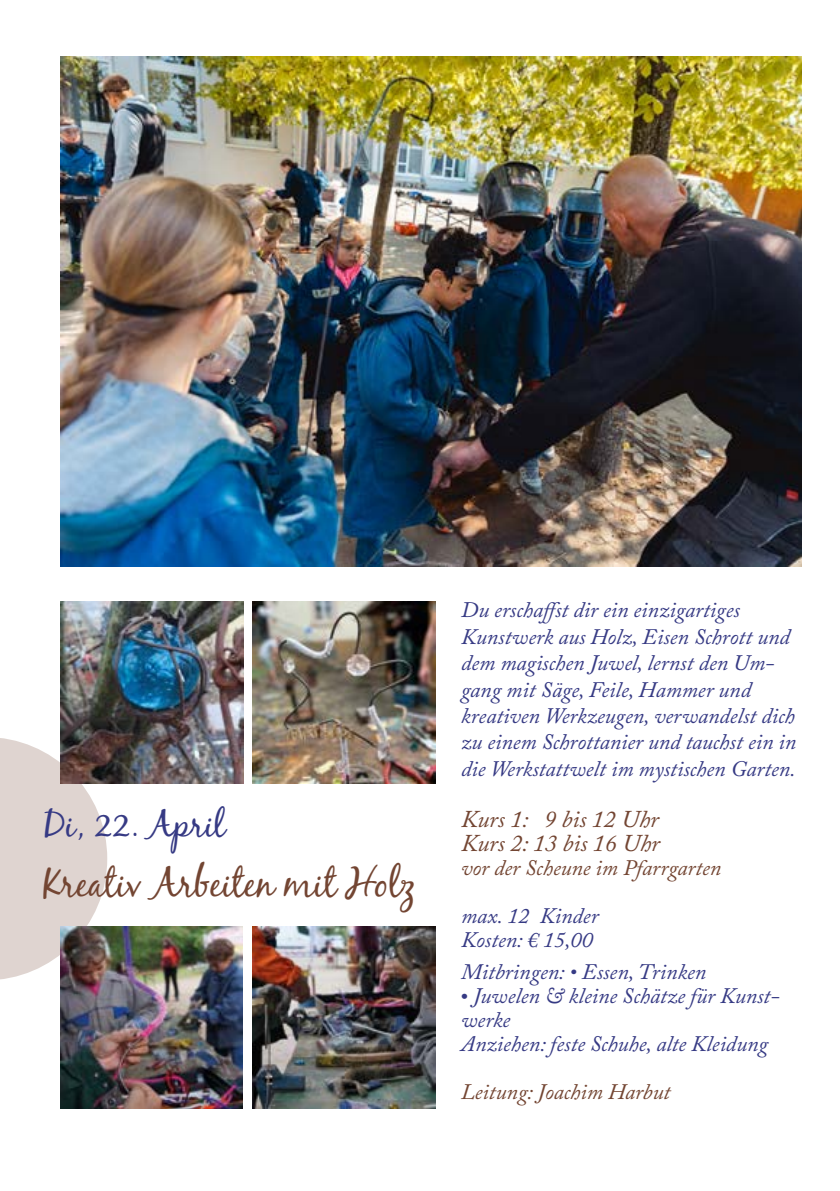
<style>
.page{position:relative;width:840px;height:1191px;background:#fff}
.page>*{position:absolute;margin:0;border:0;box-sizing:border-box;transform-origin:0 0}
.t1{font:40px "Black Jack";color:#734532;scale:.96 1}
.t2{font:36px "Black Jack";color:#363a84}
.t3{font:italic 24px/24px "Adobe Caslon Pro";color:#734532}
.t4{font:italic 22px/26.4px "Adobe Caslon Pro";color:#363a84}
.t5{font:italic 22px "Adobe Caslon Pro";color:#734532}
.s1{font-family:"Barlow";font-weight:500;font-style:normal}
</style>
<div class="page">
<svg style="left:0;top:737px;width:107px;height:243px;background:#e1d7d3"></svg>
<img style="left:61px;top:601px;width:182px;height:182px">
<img style="left:252px;top:601px;width:183px;height:182px">
<img style="left:61px;top:927px;width:181px;height:181px">
<img style="left:252px;top:926px;width:183px;height:182px">
<img style="left:61px;top:57px;width:740px;height:509px">
<h2 class="t2" style="left:43px;top:802px;width:183px">Di, 22. April</h2>
<h1 class="t1" style="left:43px;top:858px;width:389px">Kreativ Arbeiten mit Holz</h1>
<p class="t4" style="left:461px;top:596px;width:336px">Du erschaffst dir ein einzigartiges Kunstwerk aus Holz, Eisen Schrott und dem magischen Juwel, lernst den Um&shy;gang mit Säge, Feile, Hammer und kreativen Werkzeugen, verwandelst dich zu einem Schrottanier und tauchst ein in die Werkstattwelt im mystischen Garten.</p>
<p class="t3" style="left:461px;top:807px;width:200px">Kurs 1: 9 bis 12 Uhr<br>Kurs 2: 13 bis 16 Uhr</p>
<p class="t5" style="left:461px;top:854px;width:261px">vor der Scheune im Pfarrgarten</p>
<p class="t4" style="left:461px;top:903px;width:139px;line-height:24px">max. 12 Kinder<br>Kosten: € 15,00</p>
<p class="t4" style="left:461px;top:959px;width:320px;line-height:24px">Mitbringen: • Essen, Trinken<br><span class="s1">∙</span> Juwelen &amp; kleine Schätze für Kunst&shy;werke<br>Anziehen: feste Schuhe, alte Kleidung</p>
<p class="t5" style="left:461px;top:1078px;width:210px">Leitung: Joachim Harbut</p>
</div>
